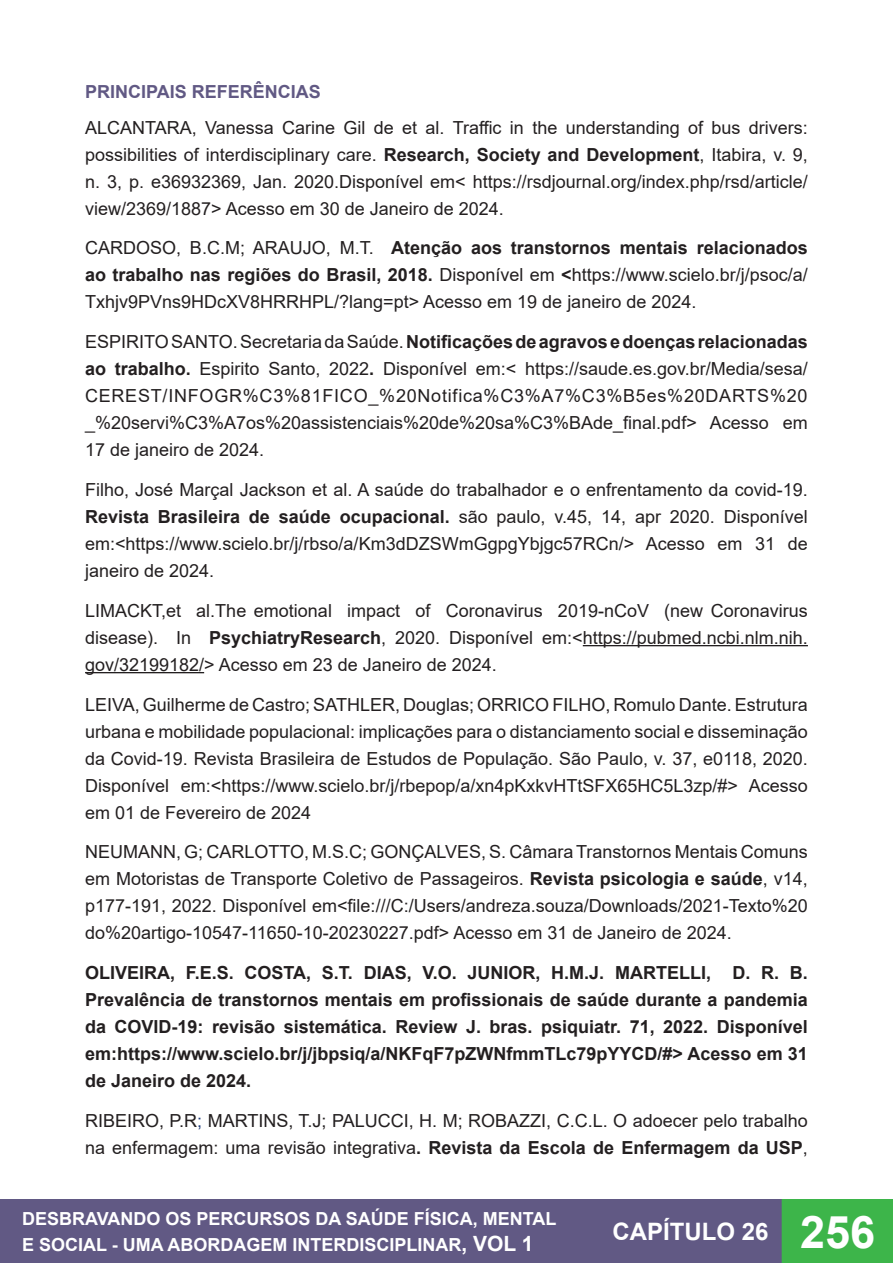
<style>
.page{position:relative;width:893px;height:1263px;background:#fff}
.page>*{position:absolute;margin:0;border:0;box-sizing:border-box;transform-origin:0 0}
.t1{font:700 45px "Arial";color:#fff}
.t2{font:700 24px "Arial";color:#fff}
.t3{font:18px/27px "Arial";color:#231f20;text-align:justify}
.Título_1{font:700 18px/27px "Arial";color:#231f20;text-align:justify}
.t4{font:700 18px/26.5px "Arial";color:#fff}
.Título_1-2{font:700 18px "Arial";color:#615984}
.s1{font-weight:700}
.s2{color:#24407d}
.s3{font-size:21px}
</style>
<div class="page">
<div style="left:0;top:1200px;width:782px;height:63px;background:#615984"></div>
<div style="left:0;top:1199px;width:783px;height:64px;border:2px solid #615984"></div>
<div style="left:782px;top:1200px;width:111px;height:63px;background:#3db54a"></div>
<div style="left:782px;top:1199px;width:111px;height:64px;border:2px solid #3db54a"></div>
<hr style="left:583px;top:645px;width:225px;height:1px;background:#231f20">
<hr style="left:85px;top:672px;width:119px;height:1px;background:#231f20">
<p class="Título_1-2" style="left:85px;top:79px;width:237px">PRINCIPAIS REFERÊNCIAS</p>
<p class="t3" style="left:85px;top:114px;width:724px">ALCANTARA, Vanessa Carine Gil de et al. Traffic in the understanding of bus drivers: possibilities of interdisciplinary care. <span class="s1">Research, Society and Development</span>, Itabira, v. 9, n. 3, p. e36932369, Jan. 2020.Disponível em&lt; https://rsdjournal.org/index.php/rsd/article/ view/2369/1887&gt; Acesso em 30 de Janeiro de 2024.</p>
<p class="t3" style="left:85px;top:234px;width:724px">CARDOSO, B.C.M; ARAUJO, M.T. <span class="s1">Atenção aos transtornos mentais relacionados ao trabalho nas regiões do Brasil, 2018.</span> Disponível em <span class="s1">&lt;</span>https://www.scielo.br/j/psoc/a/ Txhjv9PVns9HDcXV8HRRHPL/?lang=pt&gt; Acesso em 19 de janeiro de 2024.</p>
<p class="t3" style="left:85px;top:328px;width:724px">ESPIRITO SANTO. Secretaria da Saúde. <span class="s1">Notificações de agravos e doenças relacionadas ao trabalho.</span> Espirito Santo, 2022<span class="s1">.</span> Disponível em:&lt; https://saude.es.gov.br/Media/sesa/ CEREST/INFOGR%C3%81FICO_%20Notifica%C3%A7%C3%B5es%20DARTS%20 _%20servi%C3%A7os%20assistenciais%20de%20sa%C3%BAde_final.pdf&gt; Acesso em 17 de janeiro de 2024.</p>
<p class="t3" style="left:85px;top:476px;width:724px">Filho, José Marçal Jackson et al. A saúde do trabalhador e o enfrentamento da covid-19.<br><span class="s1">Revista Brasileira de saúde ocupacional.</span> são paulo, v.45, 14, apr 2020. Disponível em:&lt;https://www.scielo.br/j/rbso/a/Km3dDZSWmGgpgYbjgc57RCn/&gt; Acesso em 31 de janeiro de 2024.</p>
<p class="t3" style="left:85px;top:597px;width:724px">LIMACKT,et al.The emotional impact of Coronavirus 2019-nCoV (new Coronavirus disease). In <span class="s1">PsychiatryResearch</span>, 2020. Disponível em:&lt;https://pubmed.ncbi.nlm.nih. gov/32199182/&gt; Acesso em 23 de Janeiro de 2024.</p>
<p class="t3" style="left:85px;top:690px;width:724px">LEIVA, Guilherme de Castro; SATHLER, Douglas; ORRICO FILHO, Romulo Dante. Estrutura urbana e mobilidade populacional: implicações para o distanciamento social e disseminação da Covid-19. Revista Brasileira de Estudos de População. São Paulo, v. 37, e0118, 2020.<br>Disponível em:&lt;https://www.scielo.br/j/rbepop/a/xn4pKxkvHTtSFX65HC5L3zp/#&gt; Acesso em 01 de Fevereiro de 2024</p>
<p class="t3" style="left:85px;top:838px;width:724px">NEUMANN, G; CARLOTTO, M.S.C; GONÇALVES, S. Câmara Transtornos Mentais Comuns em Motoristas de Transporte Coletivo de Passageiros. <span class="s1">Revista psicologia e saúde</span>, v14, p177-191, 2022. Disponível em&lt;file:///C:/Users/andreza.souza/Downloads/2021-Texto%20 do%20artigo-10547-11650-10-20230227.pdf&gt; Acesso em 31 de Janeiro de 2024.</p>
<p class="Título_1" style="left:85px;top:959px;width:724px">OLIVEIRA, F.E.S. COSTA, S.T. DIAS, V.O. JUNIOR, H.M.J. MARTELLI, D. R. B.<br>Prevalência de transtornos mentais em profissionais de saúde durante a pandemia da COVID-19: revisão sistemática. Review J. bras. psiquiatr. 71, 2022. Disponível em:https://www.scielo.br/j/jbpsiq/a/NKFqF7pZWNfmmTLc79pYYCD/#&gt; Acesso em 31 de Janeiro de 2024.</p>
<p class="t3" style="left:85px;top:1107px;width:724px">RIBEIRO, P.R<span class="s2">;</span> MARTINS, T.J; PALUCCI, H. M; ROBAZZI, C.C.L. O adoecer pelo trabalho na enfermagem: uma revisão integrativa<span class="s1">. Revista da Escola de Enfermagem da USP</span>,</p>
<p class="t4" style="left:22px;top:1205px;width:536px">DESBRAVANDO OS PERCURSOS DA SAÚDE FÍSICA, MENTAL<br>E SOCIAL - UMA ABORDAGEM INTERDISCIPLINAR<span class="s3">, VOL 1</span></p>
<h1 class="t1" style="left:800px;top:1200px;width:77px">256</h1>
<h2 class="t2" style="left:612px;top:1215px;width:158px">CAPÍTULO 26</h2>
</div>
